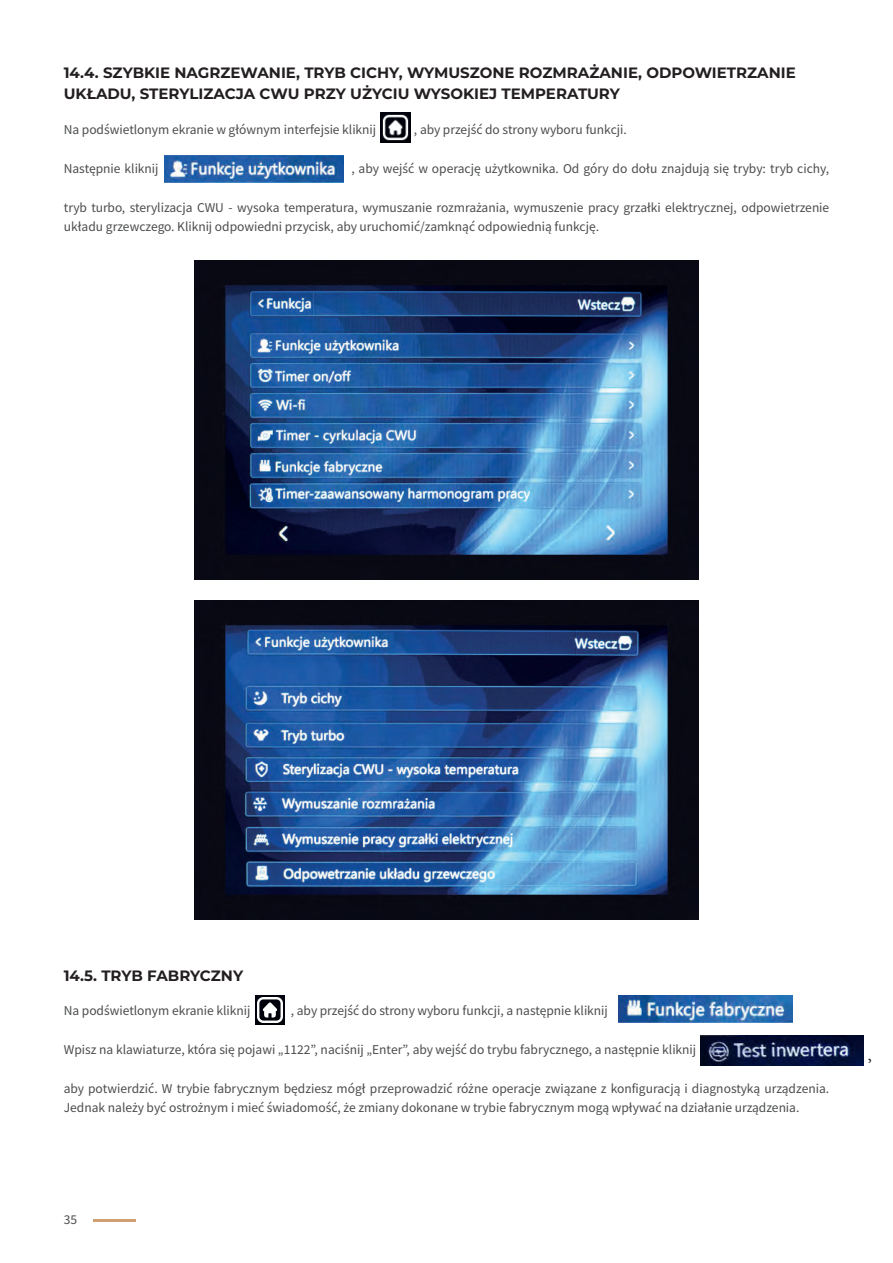
<style>
.page{position:relative;width:893px;height:1263px;background:#fff}
.page>*{position:absolute;margin:0;border:0;box-sizing:border-box;transform-origin:0 0}
.t1{font:18px "Minion Pro";color:#231f20}
.Header_2{font:700 15px/21px "Montserrat";color:#231f20}
.Paragraph_2{font:13.5px/19.5px "Source Sans Variable";color:#4b4c4d}
</style>
<div class="page">
<img style="left:381px;top:112px;width:29px;height:30px">
<img style="left:255px;top:995px;width:30px;height:30px">
<img style="left:700px;top:1036px;width:164px;height:29px">
<img style="left:195px;top:260px;width:503px;height:319px">
<img style="left:195px;top:600px;width:503px;height:319px">
<img style="left:165px;top:155px;width:178px;height:28px">
<img style="left:618px;top:995px;width:175px;height:27px">
<hr style="left:93px;top:1219px;width:42px;height:2px;background:#cea073">
<p class="Header_2" style="left:64px;top:62px;width:734px">14.4. SZYBKIE NAGRZEWANIE, TRYB CICHY, WYMUSZONE ROZMRAŻANIE, ODPOWIETRZANIE<br>UKŁADU, STERYLIZACJA CWU PRZY UŻYCIU WYSOKIEJ TEMPERATURY</p>
<p class="Paragraph_2" style="left:64px;top:120px;width:314px">Na podświetlonym ekranie w głównym interfejsie kliknij</p>
<p class="Paragraph_2" style="left:414px;top:120px;width:214px">, aby przejść do strony wyboru funkcji.</p>
<p class="Paragraph_2" style="left:64px;top:159px;width:96px">Następnie kliknij</p>
<p class="Paragraph_2" style="left:351px;top:159px;width:479px">, aby wejść w operację użytkownika. Od góry do dołu znajdują się tryby: tryb cichy,</p>
<p class="Paragraph_2" style="left:64px;top:198px;width:767px">tryb turbo, sterylizacja CWU - wysoka temperatura, wymuszanie rozmrażania, wymuszenie pracy grzałki elektrycznej, odpowietrzenie układu grzewczego. Kliknij odpowiedni przycisk, aby uruchomić/zamknąć odpowiednią funkcję.</p>
<p class="Header_2" style="left:64px;top:964px;width:181px">14.5. TRYB FABRYCZNY</p>
<p class="Paragraph_2" style="left:64px;top:1001px;width:188px">Na podświetlonym ekranie kliknij</p>
<p class="Paragraph_2" style="left:291px;top:1001px;width:319px">, aby przejść do strony wyboru funkcji, a następnie kliknij</p>
<p class="Paragraph_2" style="left:64px;top:1040px;width:634px">Wpisz na klawiaturze, która się pojawi „1122”, naciśnij „Enter”, aby wejść do trybu fabrycznego, a następnie kliknij</p>
<p class="Paragraph_2" style="left:64px;top:1079px;width:767px">aby potwierdzić. W trybie fabrycznym będziesz mógł przeprowadzić różne operacje związane z konfiguracją i diagnostyką urządzenia.<br>Jednak należy być ostrożnym i mieć świadomość, że zmiany dokonane w trybie fabrycznym mogą wpływać na działanie urządzenia.</p>
<p class="Paragraph_2" style="left:64px;top:1210px;width:15px">35</p>
<p class="t1" style="left:868px;top:1043px;width:6px">,</p>
</div>
